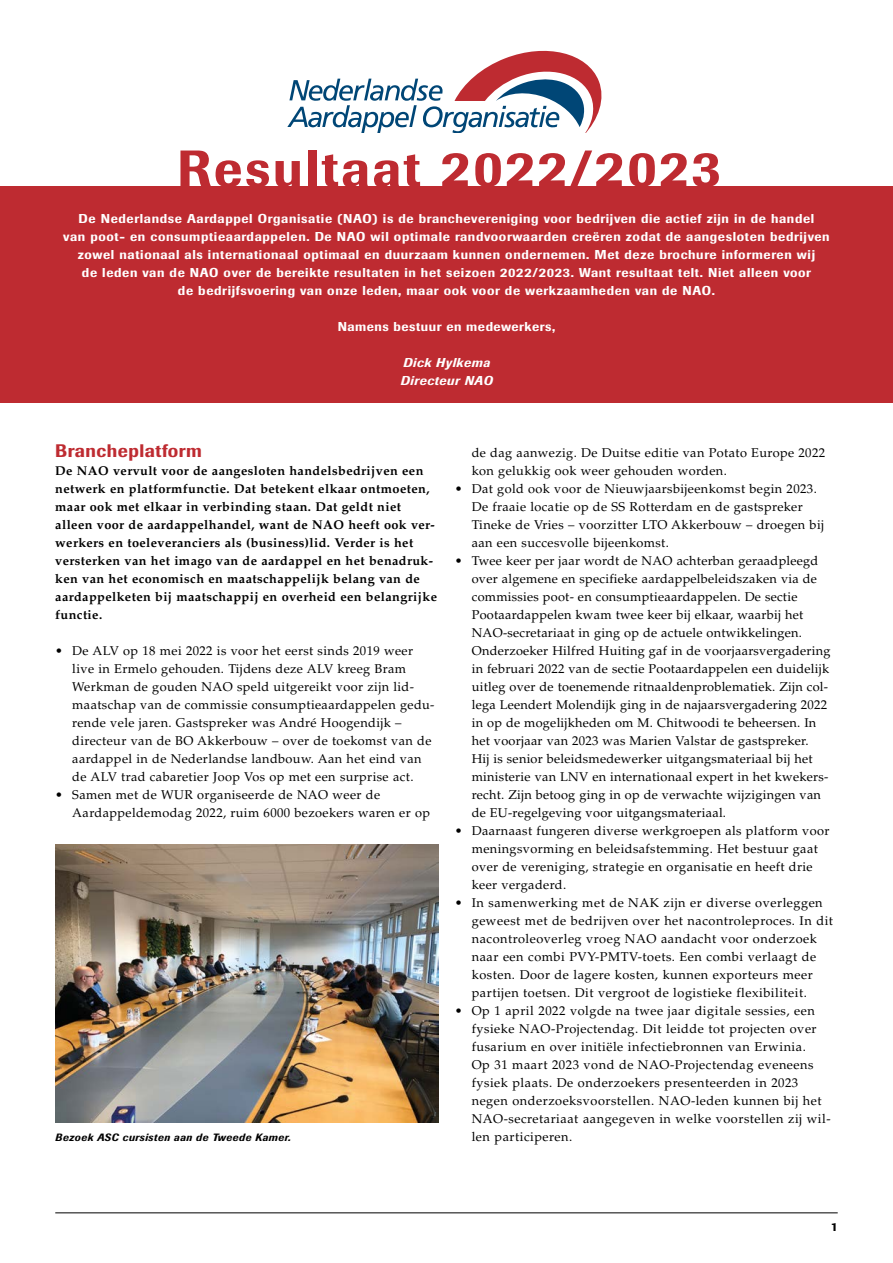
<style>
.page{position:relative;width:893px;height:1263px;background:#fff}
.page>*{position:absolute;margin:0;border:0;box-sizing:border-box;transform-origin:0 0}
.t1{font:500 51px "Imago";letter-spacing:.05em;color:#be2b31}
.t2{font:500 18px "Imago";letter-spacing:.03em;color:#be2b31}
.t3{font:12.75px/18px "Palatino LT Std";letter-spacing:.03em;color:#000}
.t4{font:500 12.75px/18px "Imago";letter-spacing:.05em;color:#fff;text-align:center}
.t5{font:700 12.75px/18px "Palatino LT Std";letter-spacing:.03em;color:#000}
.t6{font:italic 500 12.75px/18px "Imago";letter-spacing:.04em;color:#fff}
.t7{font:500 12px "Imago";color:#000}
.t8{font:italic 500 10.5px "Imago";letter-spacing:.04em;color:#000}
</style>
<div class="page">
<div style="left:0;top:187px;width:893px;height:216px;background:#be2b31"></div>
<svg style="left:287px;top:50px;width:315px;height:83px"></svg>
<hr style="left:55px;top:1212px;width:783px;height:1px;background:#000">
<img style="left:55px;top:844px;width:383px;height:278px">
<h1 class="t1" style="left:177px;top:138px;width:546px">Resultaat 2022/2023</h1>
<p class="t4" style="left:63px;top:209px;width:768px">De Nederlandse Aardappel Organisatie (NAO) is de branchevereniging voor bedrijven die actief zijn in de handel<br>van poot- en consumptieaardappelen. De NAO wil optimale randvoorwaarden creëren zodat de aangesloten bedrijven zowel nationaal als internationaal optimaal en duurzaam kunnen ondernemen. Met deze brochure informeren wij<br>de leden van de NAO over de bereikte resultaten in het seizoen 2022/2023. Want resultaat telt. Niet alleen voor<br>de bedrijfsvoering van onze leden, maar ook voor de werkzaamheden van de NAO.</p>
<p class="t4" style="left:338px;top:317px;width:219px">Namens bestuur en medewerkers,</p>
<p class="t6" style="left:400px;top:353px;width:94px">Dick Hylkema<br>Directeur NAO</p>
<h2 class="t2" style="left:55px;top:439px;width:148px">Brancheplatform</h2>
<p class="t5" style="left:55px;top:461px;width:383px">De NAO vervult voor de aangesloten handelsbedrijven een netwerk en platformfunctie. Dat betekent elkaar ontmoeten, maar ook met elkaar in verbinding staan. Dat geldt niet alleen voor de aardappelhandel, want de NAO heeft ook ver&shy;werkers en toeleveranciers als (business)lid. Verder is het versterken van het imago van de aardappel en het benadruk&shy;ken van het economisch en maatschappelijk belang van de aardappelketen bij maatschappij en overheid een belangrijke functie.</p>
<p class="t3" style="left:72px;top:641px;width:364px;text-indent:-17px">• De ALV op 18 mei 2022 is voor het eerst sinds 2019 weer live in Ermelo gehouden. Tijdens deze ALV kreeg Bram Werkman de gouden NAO speld uitgereikt voor zijn lid&shy;maatschap van de commissie consumptieaardappelen gedu&shy;rende vele jaren. Gastspreker was André Hoogendijk – directeur van de BO Akkerbouw – over de toekomst van de aardappel in de Nederlandse landbouw. Aan het eind van de ALV trad cabaretier Joop Vos op met een surprise act.</p>
<p class="t3" style="left:72px;top:785px;width:359px;text-indent:-17px">• Samen met de WUR organiseerde de NAO weer de<br>Aardappeldemodag 2022, ruim 6000 bezoekers waren er op</p>
<p class="t3" style="left:472px;top:443px;width:355px">de dag aanwezig. De Duitse editie van Potato Europe 2022 kon gelukkig ook weer gehouden worden.</p>
<p class="t3" style="left:472px;top:479px;width:354px;text-indent:-17px">• Dat gold ook voor de Nieuwjaarsbijeenkomst begin 2023.<br>De fraaie locatie op de SS Rotterdam en de gastspreker Tineke de Vries – voorzitter LTO Akkerbouw – droegen bij aan een succesvolle bijeenkomst.</p>
<p class="t3" style="left:472px;top:551px;width:360px;text-indent:-17px">• Twee keer per jaar wordt de NAO achterban geraadpleegd over algemene en specifieke aardappelbeleidszaken via de commissies poot- en consumptieaardappelen. De sectie Pootaardappelen kwam twee keer bij elkaar, waarbij het NAO-secretariaat in ging op de actuele ontwikkelingen.<br>Onderzoeker Hilfred Huiting gaf in de voorjaarsvergadering in februari 2022 van de sectie Pootaardappelen een duidelijk uitleg over de toenemende ritnaaldenproblematiek. Zijn col&shy;lega Leendert Molendijk ging in de najaarsvergadering 2022 in op de mogelijkheden om M. Chitwoodi te beheersen. In het voorjaar van 2023 was Marien Valstar de gastspreker.<br>Hij is senior beleidsmedewerker uitgangsmateriaal bij het ministerie van LNV en internationaal expert in het kwekers&shy;recht. Zijn betoog ging in op de verwachte wijzigingen van de EU-regelgeving voor uitgangsmateriaal.</p>
<p class="t3" style="left:472px;top:821px;width:359px;text-indent:-17px">• Daarnaast fungeren diverse werkgroepen als platform voor meningsvorming en beleidsafstemming. Het bestuur gaat over de vereniging, strategie en organisatie en heeft drie keer vergaderd.</p>
<p class="t3" style="left:472px;top:893px;width:363px;text-indent:-17px">• In samenwerking met de NAK zijn er diverse overleggen geweest met de bedrijven over het nacontroleproces. In dit nacontroleoverleg vroeg NAO aandacht voor onderzoek naar een combi PVY-PMTV-toets. Een combi verlaagt de kosten. Door de lagere kosten, kunnen exporteurs meer partijen toetsen. Dit vergroot de logistieke flexibiliteit.</p>
<p class="t3" style="left:472px;top:1002px;width:360px;text-indent:-17px">• Op 1 april 2022 volgde na twee jaar digitale sessies, een fysieke NAO-Projectendag. Dit leidde tot projecten over fusarium en over initiële infectiebronnen van Erwinia.<br>Op 31 maart 2023 vond de NAO-Projectendag eveneens fysiek plaats. De onderzoekers presenteerden in 2023 negen onderzoeksvoorstellen. NAO-leden kunnen bij het NAO-secretariaat aangegeven in welke voorstellen zij wil-</p>
<p class="t8" style="left:55px;top:1131px;width:237px">Bezoek ASC cursisten aan de Tweede Kamer.</p>
<p class="t3" style="left:472px;top:1128px;width:102px">len participeren.</p>
<p class="t7" style="left:831px;top:1219px;width:8px">1</p>
</div>
